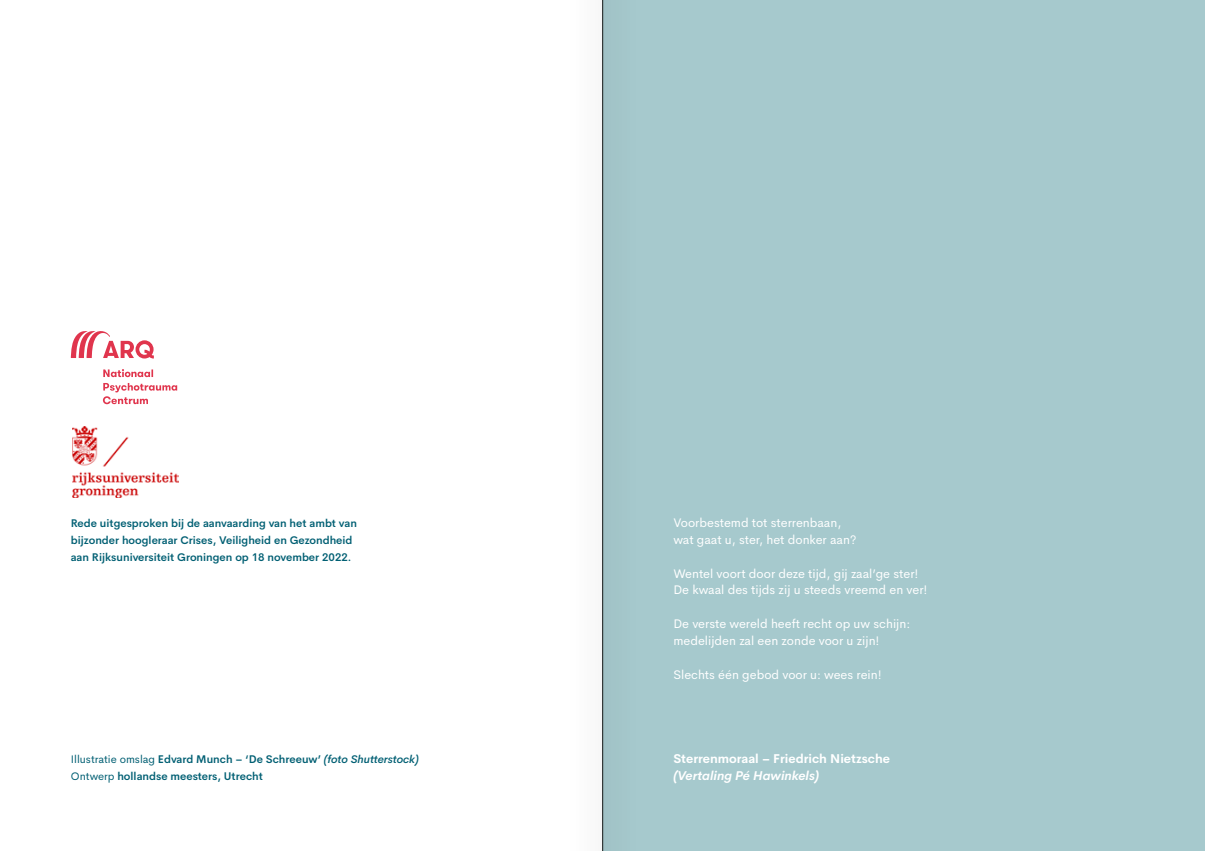
<style>
.page{position:relative;width:1205px;height:851px;background:#fff}
.page>*{position:absolute;margin:0;border:0;box-sizing:border-box;transform-origin:0 0}
.t1{font:12.5px/16.9px "Cerebri Sans";color:#fff}
.t2{font:700 12.5px "Cerebri Sans";color:#fff}
.t3{font:italic 700 12.5px "Cerebri Sans";color:#fff}
.t4{font:600 11px/16.9px "Cerebri Sans";color:#005f73}
.s1{font-weight:400}
.s2{font-style:italic}
</style>
<div class="page">
<div style="left:602px;top:0;width:603px;height:850px;background:#a6c9cd"></div>
<svg style="left:71px;top:331px;width:106px;height:73px"></svg>
<div style="left:602px;top:0;width:36px;height:850px;background:#a3c5c9"></div>
<hr style="left:602px;top:0;width:1px;height:850px;background:#1d1d1b">
<img style="left:72px;top:426px;width:106px;height:71px">
<p class="t4" style="left:71px;top:513px;width:288px">Rede uitgesproken bij de aanvaarding van het ambt van bijzonder hoogleraar Crises, Veiligheid en Gezondheid aan Rijksuniversiteit Groningen op 18 november 2022.</p>
<p class="t4" style="left:71px;top:750px;width:349px"><span class="s1">Illustratie omslag</span> Edvard Munch – ‘De Schreeuw’ <span class="s2">(foto Shutterstock)<br></span><span class="s1">Ontwerp</span> hollandse meesters, Utrecht</p>
<p class="t1" style="left:673px;top:513px;width:184px">Voorbestemd tot sterrenbaan, wat gaat u, ster, het donker aan?</p>
<p class="t1" style="left:673px;top:563px;width:256px">Wentel voort door deze tijd, gij zaal’ge ster!<br>De kwaal des tijds zij u steeds vreemd en ver!</p>
<p class="t1" style="left:673px;top:614px;width:238px">De verste wereld heeft recht op uw schijn: medelijden zal een zonde voor u zijn!</p>
<p class="t1" style="left:673px;top:665px;width:210px">Slechts één gebod voor u: wees rein!</p>
<p class="t2" style="left:673px;top:748px;width:218px">Sterrenmoraal – Friedrich Nietzsche</p>
<p class="t3" style="left:673px;top:765px;width:147px">(Vertaling Pé Hawinkels)</p>
</div>
